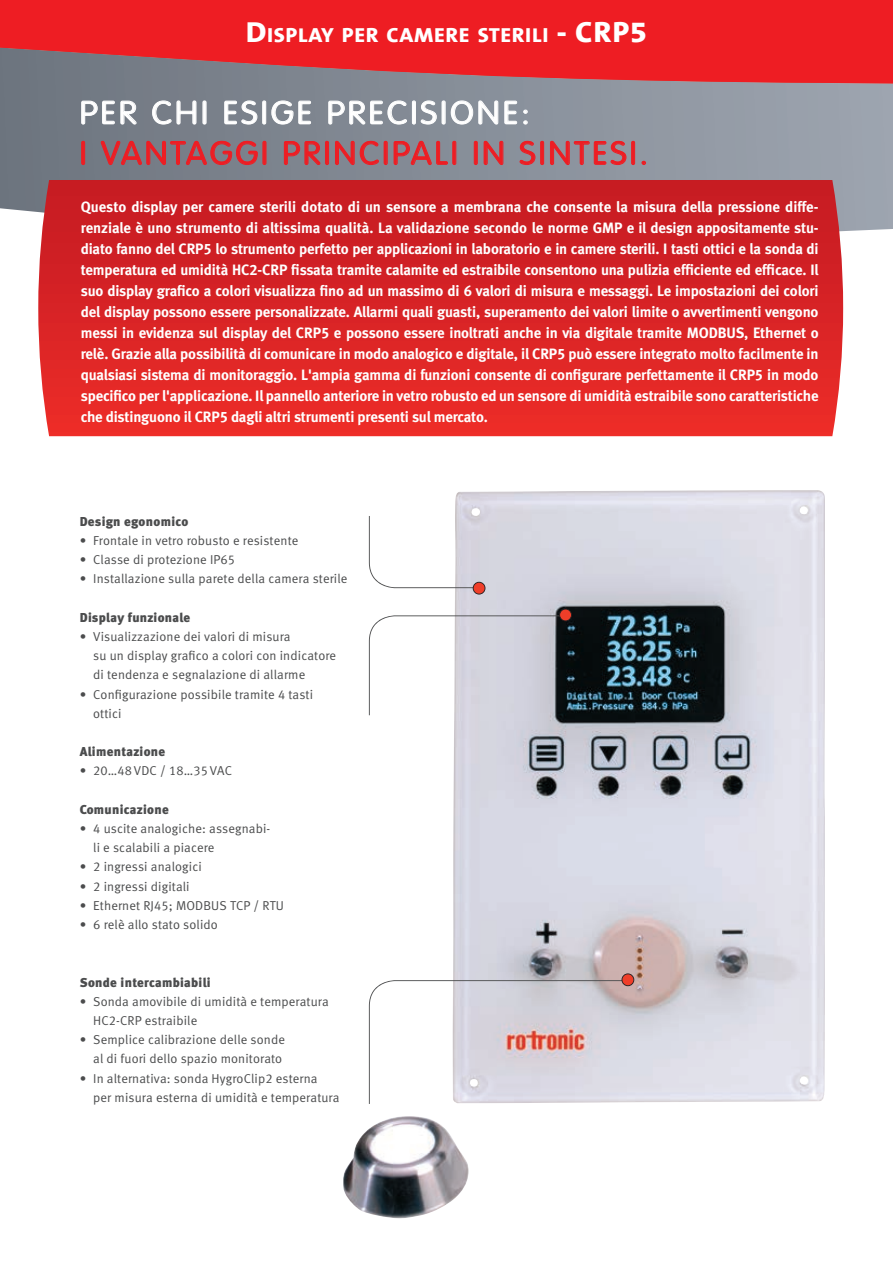
<style>
.page{position:relative;width:893px;height:1263px;background:#fff}
.page>*{position:absolute;margin:0;border:0;box-sizing:border-box;transform-origin:0 0}
.t1{font:300 32.1px "VAG Rounded LT";letter-spacing:.09em;color:#ee1d23;scale:1.05 1}
.t2{font:300 31.95px "VAG Rounded LT";letter-spacing:.09em;color:#fff;scale:1.08 1}
.t3{font:800 20.55px "The Mix B8";letter-spacing:.03em;color:#fff;scale:1.08 1}
.t4{font:15px/21px "Meta Bold LF";letter-spacing:-.01em;color:#fff;text-align:justify}
.t5{font:12.9px/19.2px "Meta Normal LF";letter-spacing:.01em;color:#4b4c4d}
.t6{font:12.9px "Meta Black LF";letter-spacing:.025em;color:#4b4c4d}
.s1{font-size:29.25px}
</style>
<div class="page">
<img style="left:343px;top:490px;width:482px;height:728px">
<img style="left:0;top:84px;width:893px;height:148px">
<svg style="left:0;top:0;width:893px;height:84px;background:#db2c33"></svg>
<svg style="left:38px;top:180px;width:805px;height:256px;background:#d82526"></svg>
<svg style="left:81px;top:100px;width:56px;height:25px"></svg>
<svg style="left:152px;top:100px;width:45px;height:25px"></svg>
<div style="left:203px;top:101px;width:3px;height:23px;border:1px solid #fff;border-radius:2px"></div>
<svg style="left:224px;top:100px;width:34px;height:25px"></svg>
<div style="left:262px;top:101px;width:4px;height:23px;border:1px solid #fff;border-radius:2px"></div>
<svg style="left:271px;top:100px;width:40px;height:25px"></svg>
<svg style="left:328px;top:100px;width:79px;height:25px;background:#9ca1aa"></svg>
<div style="left:412px;top:101px;width:4px;height:23px;border:1px solid #fff;border-radius:2px"></div>
<svg style="left:420px;top:100px;width:17px;height:25px"></svg>
<div style="left:442px;top:101px;width:3px;height:23px;border:1px solid #fff;border-radius:2px"></div>
<svg style="left:451px;top:100px;width:66px;height:25px;background:#a1a7af"></svg>
<svg style="left:523px;top:120px;width:5px;height:4px"></svg>
<svg style="left:523px;top:110px;width:5px;height:4px"></svg>
<div style="left:81px;top:141px;width:4px;height:24px;border:1px solid #ee1d23"></div>
<svg style="left:101px;top:140px;width:157px;height:25px;background:#8e6a73"></svg>
<div style="left:263px;top:141px;width:3px;height:24px;border:1px solid #ee1d23"></div>
<svg style="left:284px;top:141px;width:37px;height:24px"></svg>
<div style="left:325px;top:141px;width:4px;height:24px;border:1px solid #ee1d23"></div>
<svg style="left:335px;top:141px;width:44px;height:24px"></svg>
<div style="left:384px;top:141px;width:4px;height:24px;border:1px solid #ee1d23"></div>
<svg style="left:393px;top:140px;width:55px;height:25px"></svg>
<div style="left:452px;top:141px;width:4px;height:24px;border:1px solid #ee1d23"></div>
<div style="left:474px;top:141px;width:4px;height:24px;border:1px solid #ee1d23"></div>
<svg style="left:483px;top:141px;width:21px;height:24px"></svg>
<svg style="left:519px;top:141px;width:17px;height:24px"></svg>
<div style="left:540px;top:141px;width:4px;height:24px;border:1px solid #ee1d23"></div>
<svg style="left:550px;top:141px;width:77px;height:24px;background:#a27a84"></svg>
<div style="left:631px;top:141px;width:4px;height:24px;border:1px solid #ee1d23"></div>
<svg style="left:642px;top:161px;width:4px;height:4px"></svg>
<svg style="left:369px;top:609px;width:203px;height:106px"></svg>
<svg style="left:369px;top:516px;width:116px;height:78px"></svg>
<svg style="left:369px;top:973px;width:265px;height:131px"></svg>
<h3 class="t3" style="left:246px;top:24px;width:373px"><span class="s1">D</span>ISPLAY PER CAMERE STERILI <span class="s1">- CRP5</span></h3>
<h2 class="t2" style="left:80px;top:94px;width:418px">PER CHI ESIGE PRECISIONE:</h2>
<h1 class="t1" style="left:80px;top:135px;width:543px">I VANTAGGI PRINCIPALI IN SINTESI.</h1>
<p class="t4" style="left:81px;top:196px;width:739px">Questo display per camere sterili dotato di un sensore a membrana che consente la misura della pressione diffe&shy;renziale è uno strumento di altissima qualità. La validazione secondo le norme GMP e il design appositamente stu&shy;diato fanno del CRP5 lo strumento perfetto per applicazioni in laboratorio e in camere sterili. I tasti ottici e la sonda di temperatura ed umidità HC2-CRP fissata tramite calamite ed estraibile consentono una pulizia efficiente ed efficace. Il suo display grafico a colori visualizza fino ad un massimo di 6 valori di misura e messaggi. Le impostazioni dei colori del display possono essere personalizzate. Allarmi quali guasti, superamento dei valori limite o avvertimenti vengono messi in evidenza sul display del CRP5 e possono essere inoltrati anche in via digitale tramite MODBUS, Ethernet o relè. Grazie alla possibilità di comunicare in modo analogico e digitale, il CRP5 può essere integrato molto facilmente in qualsiasi sistema di monitoraggio. L'ampia gamma di funzioni consente di configurare perfettamente il CRP5 in modo specifico per l'applicazione. Il pannello anteriore in vetro robusto ed un sensore di umidità estraibile sono caratteristiche che distinguono il CRP5 dagli altri strumenti presenti sul mercato.</p>
<p class="t6" style="left:80px;top:513px;width:110px">Design egonomico</p>
<p class="t5" style="left:80px;top:531px;width:220px">• Frontale in vetro robusto e resistente</p>
<p class="t5" style="left:80px;top:550px;width:157px">• Classe di protezione IP65</p>
<p class="t5" style="left:80px;top:569px;width:269px">• Installazione sulla parete della camera sterile</p>
<p class="t6" style="left:80px;top:609px;width:112px">Display funzionale</p>
<p class="t5" style="left:93px;top:627px;width:244px;text-indent:-14px">• Visualizzazione dei valori di misura<br>su un display grafico a colori con indicatore di tendenza e segnalazione di allarme</p>
<p class="t5" style="left:93px;top:684px;width:221px;text-indent:-14px">• Configurazione possibile tramite 4 tasti ottici</p>
<p class="t6" style="left:80px;top:744px;width:87px">Alimentazione</p>
<p class="t5" style="left:80px;top:761px;width:154px">• 20…48 VDC / 18…35 VAC</p>
<p class="t6" style="left:80px;top:801px;width:91px">Comunicazione</p>
<p class="t5" style="left:93px;top:819px;width:179px;text-indent:-14px">• 4 uscite analogiche: assegnabi&shy;li e scalabili a piacere</p>
<p class="t5" style="left:80px;top:857px;width:124px">• 2 ingressi analogici</p>
<p class="t5" style="left:80px;top:876px;width:111px">• 2 ingressi digitali</p>
<p class="t5" style="left:80px;top:896px;width:206px">• Ethernet RJ45; MODBUS TCP / RTU</p>
<p class="t5" style="left:80px;top:915px;width:140px">• 6 relè allo stato solido</p>
<p class="t6" style="left:80px;top:974px;width:132px">Sonde intercambiabili</p>
<p class="t5" style="left:93px;top:991px;width:237px;text-indent:-14px">• Sonda amovibile di umidità e temperatura<br>HC2-CRP estraibile</p>
<p class="t5" style="left:80px;top:1030px;width:207px;text-align:right">• Semplice calibrazione delle sonde al di fuori dello spazio monitorato</p>
<p class="t5" style="left:93px;top:1068px;width:248px;text-indent:-14px">• In alternativa: sonda HygroClip2 esterna<br>per misura esterna di umidità e temperatura</p>
</div>
